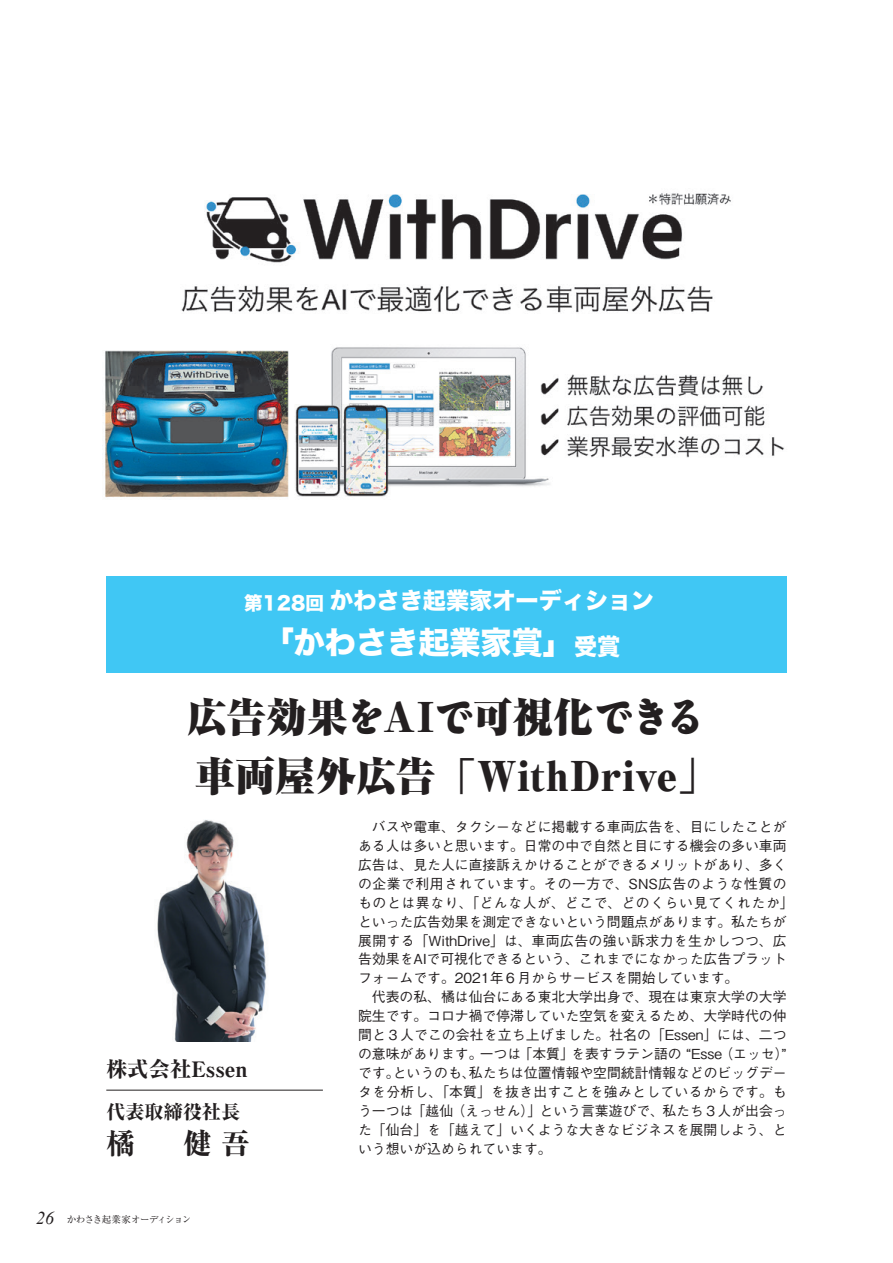
<style>
.page{position:relative;width:893px;height:1263px;background:#fff}
.page>*{position:absolute;margin:0;border:0;box-sizing:border-box;transform-origin:0 0}
.t1{font:900 39.6px/58.5px "Ryumin Pr 6";letter-spacing:.015em;color:#231f20}
.t2{font:31.2px "Hira Kaku Std W8";color:#fff}
.t3{font:800 28.65px "Ryumin Pr 6";color:#231f20}
.t4{font:23.1px "Hira Kaku Std W8";color:#fff}
.t5{font:800 21.3px "Ryumin Pr 6";color:#231f20}
.t6{font:800 19.2px "Ryumin Pr 6";color:#231f20}
.t7{font:500 13.8px/18.9px "Gothic BBB Pr 6";color:#231f20}
.t8{font:9.6px "Ryumin Pr 6";letter-spacing:-.06em;color:#231f20}
.s1{font-size:18.45px}
.s2{font-size:23.1px}
.s3{font-family:"Antique Std ANB";font-weight:400}
.s4{font-family:"Times New Roman";font-style:italic;font-size:18px}
</style>
<div class="page">
<img style="left:157px;top:820px;width:110px;height:221px">
<hr style="left:106px;top:1090px;width:217px;height:1px;background:#231f20">
<img style="left:105px;top:193px;width:679px;height:307px">
<div style="left:106px;top:576px;width:681px;height:97px;background:#40c7f4"></div>
<h3 class="t4" style="left:244px;top:588px;width:412px"><span class="s1">第128回</span> かわさき起業家オーディション</h3>
<h2 class="t2" style="left:263px;top:625px;width:359px">「かわさき起業家賞」<span class="s2">受賞</span></h2>
<h1 class="t1" style="left:188px;top:687px;width:531px">広告効果<span class="s3">を</span>AI<span class="s3">で</span>可視化<span class="s3">できる</span>車両屋外広告「WithDrive」</h1>
<h3 class="t5" style="left:106px;top:1052px;width:143px">株式会社Essen</h3>
<h3 class="t6" style="left:106px;top:1097px;width:135px">代表取締役社長</h3>
<h3 class="t3" style="left:106px;top:1121px;width:145px">橘 　 健 吾</h3>
<p class="t8" style="left:36px;top:1212px;width:157px"><span class="s4">26</span> かわさき起業家オーディション</p>
<p class="t7" style="left:358px;top:816px;width:437px">　バスや電車、タクシーなどに掲載する車両広告を、目にしたことがある人は多いと思います。日常の中で自然と目にする機会の多い車両広告は、見た人に直接訴えかけることができるメリットがあり、多くの企業で利用されています。その一方で、SNS広告のような性質のものとは異なり、「どんな人が、どこで、どのくらい見てくれたか」といった広告効果を測定できないという問題点があります。私たちが展開する「WithDrive」は、車両広告の強い訴求力を生かしつつ、広告効果をAIで可視化できるという、これまでになかった広告プラットフォームです。2021年６月からサービスを開始しています。<br>　代表の私、橘は仙台にある東北大学出身で、現在は東京大学の大学院生です。コロナ禍で停滞していた空気を変えるため、大学時代の仲間と３人でこの会社を立ち上げました。社名の「Essen」には、二つの意味があります。一つは「本質」を表すラテン語の “Esse（エッセ）”です。というのも、私たちは位置情報や空間統計情報などのビッグデータを分析し、「本質」を抜き出すことを強みとしているからです。もう一つは「越仙（えっせん）」という言葉遊びで、私たち３人が出会った「仙台」を「越えて」いくような大きなビジネスを展開しよう、という想いが込められています。</p>
</div>
